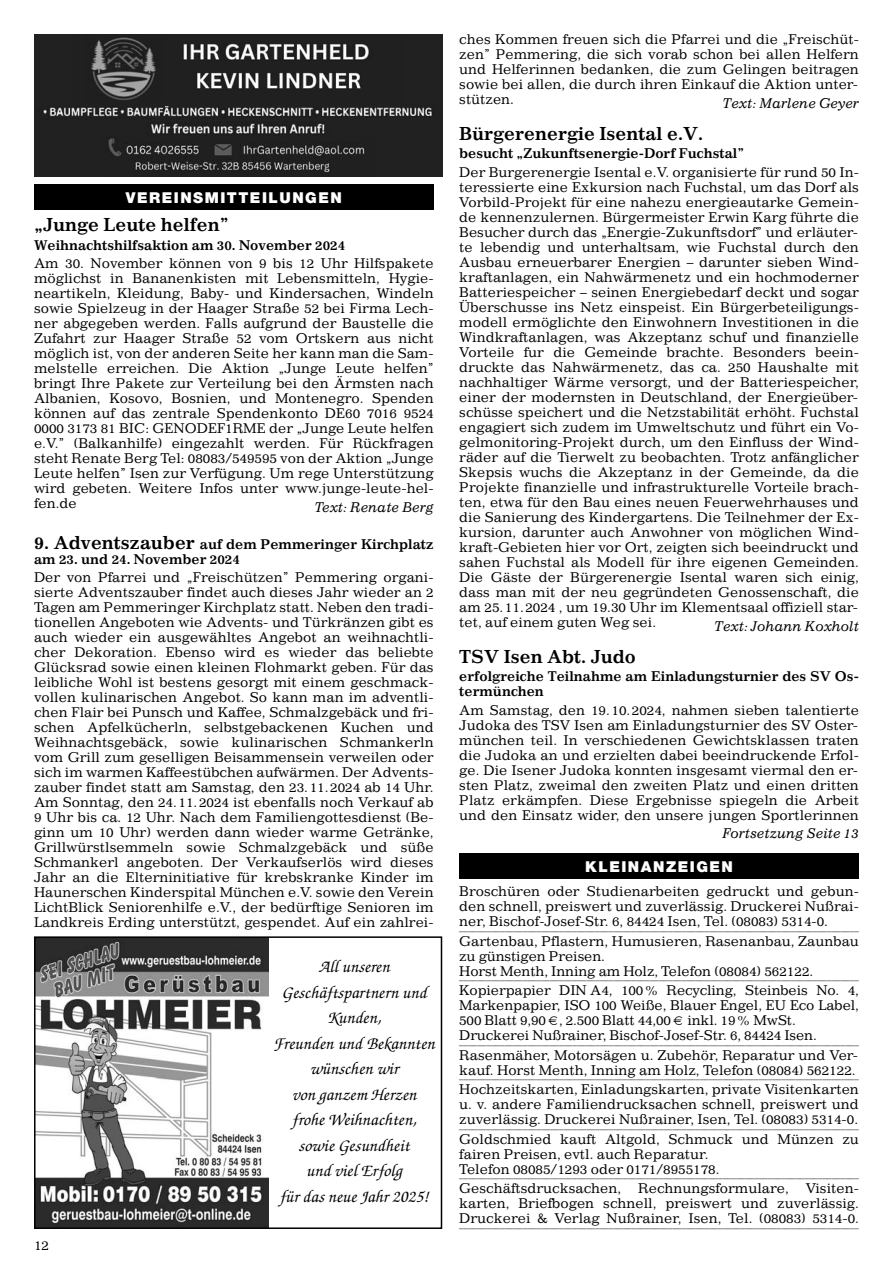
<style>
.page{position:relative;width:893px;height:1263px;background:#fff}
.page>*{position:absolute;margin:0;border:0;box-sizing:border-box;transform-origin:0 0}
.t1{font:18px/25.5px "Florence Script";color:#000;text-align:center}
.t2{font:700 18px "Impressum";color:#000}
.t3{font:900 15px "Helvetica Neue";letter-spacing:.1em;color:#fff}
.t4{font:13.5px/15px "Impressum";color:#000;text-align:justify}
.t5{font:700 13.5px/15px "Impressum";color:#000}
.t6{font:italic 13.5px "Impressum";color:#000}
.t7{font:9px "Impressum";color:#000}
.s1{font-size:18px}
</style>
<div class="page">
<div style="left:34px;top:34px;width:408px;height:142px;background:#212121"></div>
<img style="left:91px;top:37px;width:278px;height:70px">
<img style="left:150px;top:123px;width:175px;height:12px">
<img style="left:108px;top:138px;width:257px;height:34px">
<img style="left:43px;top:107px;width:175px;height:10px">
<img style="left:221px;top:105px;width:211px;height:13px">
<img style="left:37px;top:939px;width:232px;height:287px">
<div style="left:34px;top:936px;width:408px;height:293px;border:2px solid #000"></div>
<div style="left:459px;top:854px;width:400px;height:25px;background:#000"></div>
<div style="left:34px;top:184px;width:400px;height:26px;background:#000"></div>
<p class="t3" style="left:126px;top:192px;width:217px">VEREINSMITTEILUNGEN</p>
<h1 class="t2" style="left:34px;top:218px;width:196px">„Junge Leute helfen”</h1>
<p class="t5" style="left:34px;top:239px;width:313px">Weihnachtshilfsaktion am 30. November 2024</p>
<p class="t4" style="left:34px;top:257px;width:401px">Am 30. November können von 9 bis 12 Uhr Hilfspakete möglichst in Bananenkisten mit Lebensmitteln, Hygie&shy;neartikeln, Kleidung, Baby- und Kindersachen, Windeln sowie Spielzeug in der Haager Straße 52 bei Firma Lech&shy;ner abgegeben werden. Falls aufgrund der Baustelle die Zufahrt zur Haager Straße 52 vom Ortskern aus nicht möglich ist, von der anderen Seite her kann man die Sam&shy;melstelle erreichen. Die Aktion „Junge Leute helfen” bringt Ihre Pakete zur Verteilung bei den Ärmsten nach Albanien, Kosovo, Bosnien, und Montenegro. Spenden können auf das zentrale Spendenkonto DE60 7016 9524<br>0000 3173 81 BIC: GENODEF1RME der „Junge Leute helfen e.V.” (Balkanhilfe) eingezahlt werden. Für Rückfragen steht Renate Berg Tel: 08083/549595 von der Aktion „Junge Leute helfen” Isen zur Verfügung. Um rege Unterstützung wird gebeten. Weitere Infos unter www.junge-leute-hel&shy;fen.de</p>
<p class="t6" style="left:314px;top:502px;width:121px">Text: Renate Berg</p>
<p class="t5" style="left:34px;top:538px;width:401px"><span class="s1">9. Adventszauber</span> auf dem Pemmeringer Kirchplatz am 23. und 24. November 2024</p>
<p class="t4" style="left:34px;top:571px;width:401px">Der von Pfarrei und „Freischützen” Pemmering organi&shy;sierte Adventszauber findet auch dieses Jahr wieder an 2<br>Tagen am Pemmeringer Kirchplatz statt. Neben den tradi&shy;tionellen Angeboten wie Advents- und Türkränzen gibt es auch wieder ein ausgewähltes Angebot an weihnachtli&shy;cher Dekoration. Ebenso wird es wieder das beliebte Glücksrad sowie einen kleinen Flohmarkt geben. Für das leibliche Wohl ist bestens gesorgt mit einem geschmack&shy;vollen kulinarischen Angebot. So kann man im adventli&shy;chen Flair bei Punsch und Kaffee, Schmalzgebäck und fri&shy;schen Apfelkücherln, selbstgebackenen Kuchen und Weihnachtsgebäck, sowie kulinarischen Schmankerln vom Grill zum geselligen Beisammensein verweilen oder sich im warmen Kaffeestübchen aufwärmen. Der Advents&shy;zauber findet statt am Samstag, den 23.11.2024 ab 14 Uhr.<br>Am Sonntag, den 24.11.2024 ist ebenfalls noch Verkauf ab 9 Uhr bis ca. 12 Uhr. Nach dem Familiengottesdienst (Be&shy;ginn um 10 Uhr) werden dann wieder warme Getränke, Grillwürstlsemmeln sowie Schmalzgebäck und süße Schmankerl angeboten. Der Verkaufserlös wird dieses Jahr an die Elterninitiative für krebskranke Kinder im Haunerschen Kinderspital München e.V. sowie den Verein LichtBlick Seniorenhilfe e.V., der bedürftige Senioren im Landkreis Erding unterstützt, gespendet. Auf ein zahlrei-</p>
<p class="t4" style="left:34px;top:1238px;width:17px">12</p>
<h1 class="t1" style="left:273px;top:956px;width:163px">All unseren<br>Geschäftspartnern und<br>Kunden,<br>Freunden und Bekannten wünschen wir<br>von ganzem Herzen frohe Weihnachten, sowie Gesundheit<br>und viel Erfolg<br>für das neue Jahr 2025!</h1>
<p class="t4" style="left:459px;top:33px;width:401px">ches Kommen freuen sich die Pfarrei und die „Freischüt&shy;zen” Pemmering, die sich vorab schon bei allen Helfern und Helferinnen bedanken, die zum Gelingen beitragen sowie bei allen, die durch ihren Einkauf die Aktion unter&shy;stützen.</p>
<p class="t6" style="left:722px;top:98px;width:138px">Text: Marlene Geyer</p>
<h1 class="t2" style="left:459px;top:127px;width:245px">Bürgerenergie Isental e.V.</h1>
<p class="t5" style="left:459px;top:147px;width:286px">besucht „Zukunftsenergie-Dorf Fuchstal”</p>
<p class="t4" style="left:459px;top:166px;width:401px">Der Burgerenergie Isental e.V. organisierte für rund 50 In&shy;teressierte eine Exkursion nach Fuchstal, um das Dorf als Vorbild-Projekt für eine nahezu energieautarke Gemein&shy;de kennenzulernen. Bürgermeister Erwin Karg führte die Besucher durch das „Energie-Zukunftsdorf” und erläuter&shy;te lebendig und unterhaltsam, wie Fuchstal durch den Ausbau erneuerbarer Energien – darunter sieben Wind&shy;kraftanlagen, ein Nahwärmenetz und ein hochmoderner Batteriespeicher – seinen Energiebedarf deckt und sogar Überschusse ins Netz einspeist. Ein Bürgerbeteiligungs&shy;modell ermöglichte den Einwohnern Investitionen in die Windkraftanlagen, was Akzeptanz schuf und finanzielle Vorteile fur die Gemeinde brachte. Besonders beein&shy;druckte das Nahwärmenetz, das ca. 250 Haushalte mit nachhaltiger Wärme versorgt, und der Batteriespeicher, einer der modernsten in Deutschland, der Energieüber&shy;schüsse speichert und die Netzstabilität erhöht. Fuchstal engagiert sich zudem im Umweltschutz und führt ein Vo&shy;gelmonitoring-Projekt durch, um den Einfluss der Wind&shy;räder auf die Tierwelt zu beobachten. Trotz anfänglicher Skepsis wuchs die Akzeptanz in der Gemeinde, da die Projekte finanzielle und infrastrukturelle Vorteile brach&shy;ten, etwa für den Bau eines neuen Feuerwehrhauses und die Sanierung des Kindergartens. Die Teilnehmer der Ex&shy;kursion, darunter auch Anwohner von möglichen Wind&shy;kraft-Gebieten hier vor Ort, zeigten sich beeindruckt und sahen Fuchstal als Modell für ihre eigenen Gemeinden.<br>Die Gäste der Bürgerenergie Isental waren sich einig, dass man mit der neu gegründeten Genossenschaft, die am 25. 11. 2024 , um 19.30 Uhr im Klementsaal offiziell star&shy;tet, auf einem guten Weg sei.</p>
<p class="t6" style="left:714px;top:621px;width:146px">Text: Johann Koxholt</p>
<h1 class="t2" style="left:459px;top:650px;width:178px">TSV Isen Abt. Judo</h1>
<p class="t5" style="left:459px;top:670px;width:401px">erfolgreiche Teilnahme am Einladungsturnier des SV Os&shy;termünchen</p>
<p class="t4" style="left:459px;top:703px;width:401px">Am Samstag, den 19. 10. 2024, nahmen sieben talentierte Judoka des TSV Isen am Einladungsturnier des SV Oster&shy;münchen teil. In verschiedenen Gewichtsklassen traten die Judoka an und erzielten dabei beeindruckende Erfol&shy;ge. Die Isener Judoka konnten insgesamt viermal den er&shy;sten Platz, zweimal den zweiten Platz und einen dritten Platz erkämpfen. Diese Ergebnisse spiegeln die Arbeit und den Einsatz wider, den unsere jungen Sportlerinnen</p>
<p class="t6" style="left:722px;top:828px;width:138px">Fortsetzung Seite 13</p>
<p class="t3" style="left:585px;top:861px;width:149px">KLEINANZEIGEN</p>
<p class="t4" style="left:459px;top:885px;width:401px">Broschüren oder Studienarbeiten gedruckt und gebun&shy;den schnell, preiswert und zuverlässig. Druckerei Nußrai&shy;ner, Bischof-Josef-Str. 6, 84424 Isen, Tel. (08083) 5314-0.</p>
<p class="t7" style="left:459px;top:924px;width:401px">________________________________________________________________________________________</p>
<p class="t4" style="left:459px;top:935px;width:401px;text-align:left">Gartenbau, Pflastern, Humusieren, Rasenanbau, Zaunbau zu günstigen Preisen.<br>Horst Menth, Inning am Holz, Telefon (08084) 562122.</p>
<p class="t7" style="left:459px;top:974px;width:401px">________________________________________________________________________________________</p>
<p class="t4" style="left:459px;top:984px;width:401px;text-align:left">Kopierpapier DIN A4, 100% Recycling, Steinbeis No. 4, Markenpapier, ISO 100 Weiße, Blauer Engel, EU Eco Label, 500 Blatt 9,90 , 2.500 Blatt 44,00 inkl. 19% MwSt.<br>Druckerei Nußrainer, Bischof-Josef-Str. 6, 84424 Isen.</p>
<p class="t7" style="left:459px;top:1038px;width:401px">________________________________________________________________________________________</p>
<p class="t4" style="left:459px;top:1049px;width:400px">Rasenmäher, Motorsägen u. Zubehör, Reparatur und Ver&shy;kauf. Horst Menth, Inning am Holz, Telefon (08084) 562122.</p>
<p class="t7" style="left:459px;top:1073px;width:401px">________________________________________________________________________________________</p>
<p class="t4" style="left:459px;top:1083px;width:401px">Hochzeitskarten, Einladungskarten, private Visitenkarten u. v. andere Familiendrucksachen schnell, preiswert und zuverlässig. Druckerei Nußrainer, Isen, Tel. (08083) 5314-0.</p>
<p class="t7" style="left:459px;top:1122px;width:401px">________________________________________________________________________________________</p>
<p class="t4" style="left:459px;top:1133px;width:401px;text-align:left">Goldschmied kauft Altgold, Schmuck und Münzen zu fairen Preisen, evtl. auch Reparatur.<br>Telefon 08085/1293 oder 0171/8955178.</p>
<p class="t7" style="left:459px;top:1172px;width:401px">________________________________________________________________________________________</p>
<p class="t4" style="left:459px;top:1182px;width:163px">Geschäftsdrucksachen,</p>
<p class="t4" style="left:638px;top:1182px;width:152px">Rechnungsformulare,</p>
<p class="t4" style="left:459px;top:1182px;width:401px;text-indent:347px">Visiten - karten, Briefbogen schnell, preiswert und zuverlässig.<br>Druckerei &amp; Verlag Nußrainer, Isen, Tel. (08083) 5314-0.</p>
<p class="t7" style="left:459px;top:1221px;width:401px">________________________________________________________________________________________</p>
</div>
